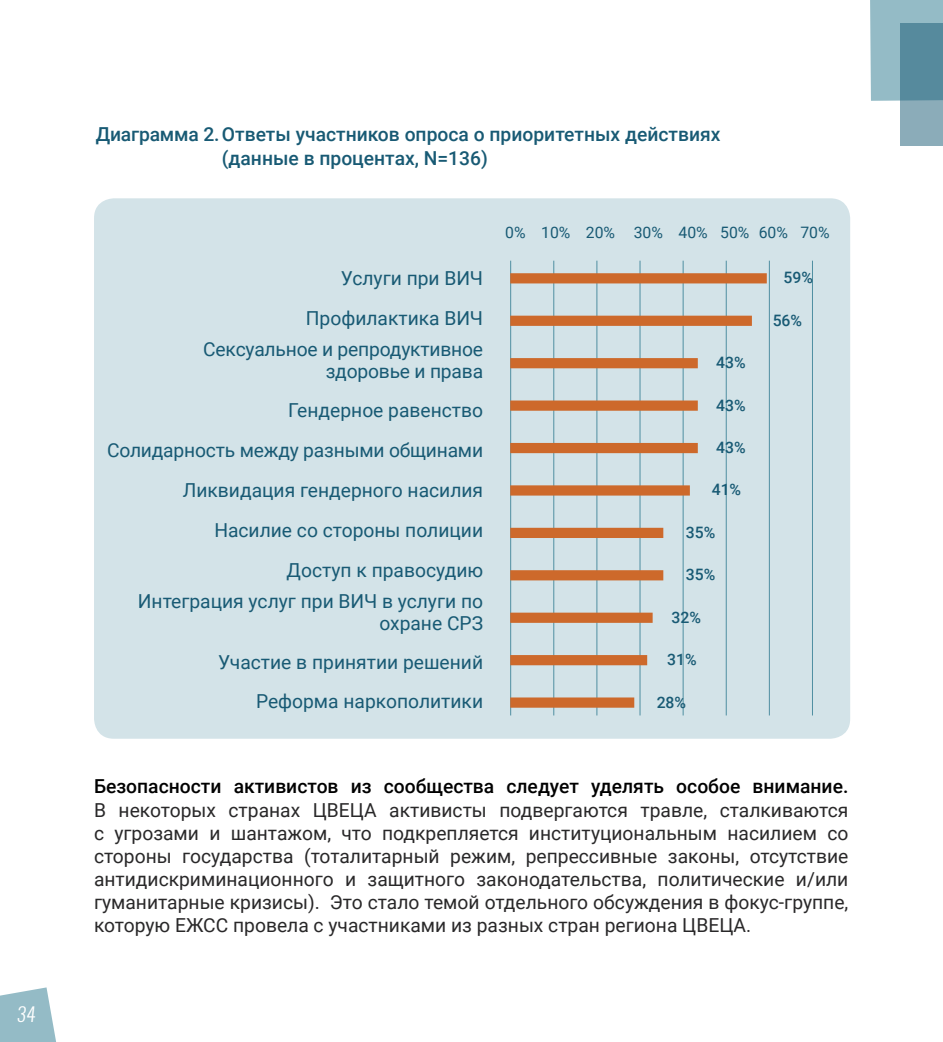
<style>
.page{position:relative;width:943px;height:1042px;background:#fff}
.page>*{position:absolute;margin:0;border:0;box-sizing:border-box;transform-origin:0 0}
.t1{font:19.25px/23.1px "Roboto";color:#292829;text-align:justify}
.t2{font:19.25px/39.9px "Roboto";color:#185a74;text-align:right}
.t3{font:500 19.25px/23.1px "Roboto";color:#185a74}
.t4{font:500 19.25px "Roboto";color:#000}
.t5{font:italic 300 19.25px "Oswald";color:#fff}
.t6{font:500 15.75px "Roboto";color:#185a74}
.t7{font:15.75px "Roboto";color:#185a74}
</style>
<div class="page">
<svg style="left:0;top:987px;width:56px;height:55px;background:#a4c5ce"></svg>
<div style="left:870px;top:0;width:73px;height:101px;background:#94bbc6"></div>
<svg style="left:900px;top:24px;width:43px;height:122px;background:#6996a7"></svg>
<div style="left:94px;top:198px;width:756px;height:541px;background:#d3e3e8;border-radius:20px"></div>
<hr style="left:510px;top:261px;width:1px;height:454px;background:#4f8fa1">
<hr style="left:553px;top:261px;width:1px;height:454px;background:#4f8fa1">
<hr style="left:596px;top:261px;width:1px;height:454px;background:#4f8fa1">
<hr style="left:639px;top:261px;width:1px;height:454px;background:#4f8fa1">
<hr style="left:682px;top:261px;width:1px;height:454px;background:#4f8fa1">
<hr style="left:725px;top:261px;width:1px;height:454px;background:#4f8fa1">
<hr style="left:769px;top:261px;width:1px;height:454px;background:#4f8fa1">
<hr style="left:812px;top:261px;width:1px;height:454px;background:#4f8fa1">
<div style="left:510px;top:273px;width:256px;height:10px;background:#cd692b;border:2px solid #cd692b"></div>
<div style="left:510px;top:316px;width:242px;height:10px;background:#cd692b;border:2px solid #cd692b"></div>
<div style="left:510px;top:358px;width:187px;height:10px;background:#cd692b;border:2px solid #cd692b"></div>
<div style="left:510px;top:400px;width:187px;height:11px;background:#cd692b;border:2px solid #cd692b"></div>
<div style="left:510px;top:443px;width:187px;height:10px;background:#cd692b"></div>
<div style="left:510px;top:485px;width:180px;height:10px;background:#cd692b;border:2px solid #cd692b"></div>
<div style="left:510px;top:570px;width:153px;height:10px;background:#cd692b;border:2px solid #cd692b"></div>
<div style="left:510px;top:612px;width:142px;height:11px;background:#cd692b;border:2px solid #cd692b"></div>
<div style="left:510px;top:655px;width:137px;height:10px;background:#cd692b;border:2px solid #cd692b"></div>
<div style="left:510px;top:697px;width:124px;height:11px;background:#cd692b;border:2px solid #cd692b"></div>
<div style="left:510px;top:528px;width:153px;height:10px;background:#cd692b"></div>
<p class="t5" style="left:17px;top:1000px;width:20px">34</p>
<p class="t3" style="left:222px;top:122px;width:500px;text-indent:-126px">Диаграмма 2.Ответы участников опроса о приоритетных действиях (данные в процентах, N=136)</p>
<p class="t2" style="left:306px;top:257px;width:179px">Услуги при ВИЧ<br>Профилактика ВИЧ</p>
<p class="t2" style="left:203px;top:338px;width:281px;line-height:21.7px">Сексуальное и репродуктивное здоровье и права</p>
<p class="t2" style="left:107px;top:389px;width:377px">Гендерное равенство<br>Солидарность между разными общинами<br>Ликвидация гендерного насилия<br>Насилие со стороны полиции<br>Доступ к правосудию</p>
<p class="t2" style="left:138px;top:589px;width:347px;line-height:21.7px">Интеграция услуг при ВИЧ в услуги по охране СРЗ</p>
<p class="t2" style="left:218px;top:641px;width:266px">Участие в принятии решений<br>Реформа наркополитики</p>
<p class="t7" style="left:505px;top:221px;width:326px">0% 10% 20% 30% 40% 50% 60% 70%</p>
<p class="t6" style="left:783px;top:267px;width:31px">59%</p>
<p class="t6" style="left:772px;top:309px;width:31px">56%</p>
<p class="t6" style="left:716px;top:351px;width:31px">43%</p>
<p class="t6" style="left:716px;top:394px;width:31px">43%</p>
<p class="t6" style="left:716px;top:436px;width:31px">43%</p>
<p class="t6" style="left:711px;top:479px;width:31px">41%</p>
<p class="t6" style="left:686px;top:521px;width:31px">35%</p>
<p class="t6" style="left:686px;top:564px;width:31px">35%</p>
<p class="t6" style="left:671px;top:606px;width:31px">32%</p>
<p class="t6" style="left:667px;top:648px;width:31px">31%</p>
<p class="t6" style="left:656px;top:691px;width:31px">28%</p>
<p class="t4" style="left:94px;top:773px;width:755px">Безопасности активистов из сообщества следует уделять особое внимание.</p>
<p class="t1" style="left:94px;top:797px;width:756px">В некоторых странах ЦВЕЦА активисты подвергаются травле, сталкиваются с угрозами и шантажом, что подкрепляется институциональным насилием со стороны государства (тоталитарный режим, репрессивные законы, отсутствие антидискриминационного и защитного законодательства, политические и/или гуманитарные кризисы). Это стало темой отдельного обсуждения в фокус-группе, которую ЕЖСС провела с участниками из разных стран региона ЦВЕЦА.</p>
</div>
